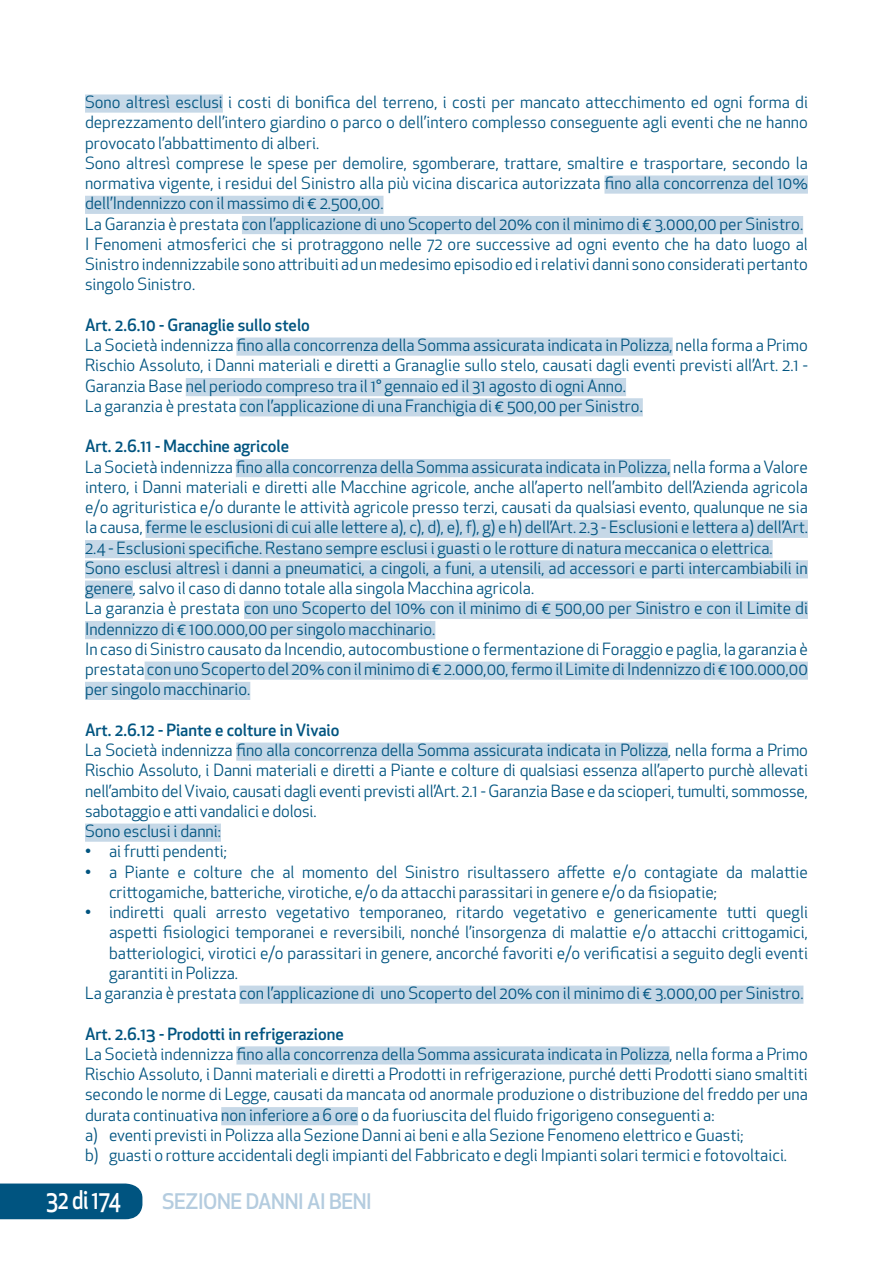
<style>
.page{position:relative;width:893px;height:1263px;background:#fff}
.page>*{position:absolute;margin:0;border:0;box-sizing:border-box;transform-origin:0 0}
.t1{font:500 25.2px "Apex New";letter-spacing:-.02em;color:#fff;scale:.83 1}
.t2{font:500 21px "Apex New";letter-spacing:-.02em;color:#b4ccdf}
.t3{font:16.5px/20.2px "Apex New";color:#005480}
.t4{font:500 16.5px "Apex New";color:#005480}
</style>
<div class="page">
<div style="left:0;top:1183px;width:142px;height:36px;background:#005480"></div>
<div style="left:85px;top:94px;width:138px;height:19px;background:#c6d8e7"></div>
<div style="left:604px;top:175px;width:204px;height:19px;background:#c6d8e7"></div>
<div style="left:85px;top:196px;width:298px;height:18px;background:#c6d8e7"></div>
<div style="left:242px;top:216px;width:561px;height:18px;background:#c6d8e7"></div>
<div style="left:236px;top:337px;width:437px;height:19px;background:#c6d8e7"></div>
<div style="left:186px;top:378px;width:440px;height:18px;background:#c6d8e7"></div>
<div style="left:239px;top:398px;width:404px;height:18px;background:#c6d8e7"></div>
<div style="left:236px;top:459px;width:434px;height:18px;background:#c6d8e7"></div>
<div style="left:146px;top:520px;width:662px;height:18px;background:#c6d8e7"></div>
<div style="left:85px;top:540px;width:688px;height:18px;background:#c6d8e7"></div>
<div style="left:85px;top:560px;width:723px;height:18px;background:#c6d8e7"></div>
<div style="left:85px;top:580px;width:48px;height:19px;background:#c6d8e7"></div>
<div style="left:244px;top:601px;width:564px;height:18px;background:#c6d8e7"></div>
<div style="left:85px;top:621px;width:350px;height:18px;background:#c6d8e7"></div>
<div style="left:145px;top:661px;width:663px;height:19px;background:#c6d8e7"></div>
<div style="left:85px;top:682px;width:165px;height:18px;background:#c6d8e7"></div>
<div style="left:236px;top:742px;width:432px;height:19px;background:#c6d8e7"></div>
<div style="left:85px;top:823px;width:136px;height:19px;background:#c6d8e7"></div>
<div style="left:239px;top:985px;width:564px;height:19px;background:#c6d8e7"></div>
<div style="left:236px;top:1046px;width:434px;height:18px;background:#c6d8e7"></div>
<div style="left:221px;top:1107px;width:137px;height:18px;background:#c6d8e7"></div>
<p class="t3" style="left:85px;top:92px;width:724px">Sono altresì esclusi i costi di bonifica del terreno, i costi per mancato attecchimento ed ogni forma di deprezzamento dell’intero giardino o parco o dell’intero complesso conseguente agli eventi che ne hanno provocato l’abbattimento di alberi.<br>Sono altresì comprese le spese per demolire, sgomberare, trattare, smaltire e trasportare, secondo la normativa vigente, i residui del Sinistro alla più vicina discarica autorizzata fino alla concorrenza del 10% dell’Indennizzo con il massimo di € 2.500,00.<br>La Garanzia è prestata con l’applicazione di uno Scoperto del 20% con il minimo di € 3.000,00 per Sinistro.<br>I Fenomeni atmosferici che si protraggono nelle 72 ore successive ad ogni evento che ha dato luogo al Sinistro indennizzabile sono attribuiti ad un medesimo episodio ed i relativi danni sono considerati pertanto singolo Sinistro.</p>
<p class="t4" style="left:85px;top:314px;width:226px">Art. 2.6.10 - Granaglie sullo stelo</p>
<p class="t3" style="left:85px;top:335px;width:724px">La Società indennizza fino alla concorrenza della Somma assicurata indicata in Polizza, nella forma a Primo Rischio Assoluto, i Danni materiali e diretti a Granaglie sullo stelo, causati dagli eventi previsti all’Art. 2.1 - Garanzia Base nel periodo compreso tra il 1° gennaio ed il 31 agosto di ogni Anno.<br>La garanzia è prestata con l’applicazione di una Franchigia di € 500,00 per Sinistro.</p>
<p class="t4" style="left:85px;top:435px;width:206px">Art. 2.6.11 - Macchine agricole</p>
<p class="t3" style="left:85px;top:456px;width:724px">La Società indennizza fino alla concorrenza della Somma assicurata indicata in Polizza, nella forma a Valore intero, i Danni materiali e diretti alle Macchine agricole, anche all’aperto nell’ambito dell’Azienda agricola e/o agrituristica e/o durante le attività agricole presso terzi, causati da qualsiasi evento, qualunque ne sia la causa, ferme le esclusioni di cui alle lettere a), c), d), e), f), g) e h) dell’Art. 2.3 - Esclusioni e lettera a) dell’Art.<br>2.4 - Esclusioni specifiche. Restano sempre esclusi i guasti o le rotture di natura meccanica o elettrica.<br>Sono esclusi altresì i danni a pneumatici, a cingoli, a funi, a utensili, ad accessori e parti intercambiabili in genere, salvo il caso di danno totale alla singola Macchina agricola.<br>La garanzia è prestata con uno Scoperto del 10% con il minimo di € 500,00 per Sinistro e con il Limite di Indennizzo di € 100.000,00 per singolo macchinario.<br>In caso di Sinistro causato da Incendio, autocombustione o fermentazione di Foraggio e paglia, la garanzia è prestata con uno Scoperto del 20% con il minimo di € 2.000,00, fermo il Limite di Indennizzo di € 100.000,00 per singolo macchinario.</p>
<p class="t4" style="left:85px;top:719px;width:256px">Art. 2.6.12 - Piante e colture in Vivaio</p>
<p class="t3" style="left:85px;top:740px;width:724px">La Società indennizza fino alla concorrenza della Somma assicurata indicata in Polizza, nella forma a Primo Rischio Assoluto, i Danni materiali e diretti a Piante e colture di qualsiasi essenza all’aperto purchè allevati nell’ambito del Vivaio, causati dagli eventi previsti all’Art. 2.1 - Garanzia Base e da scioperi, tumulti, sommosse, sabotaggio e atti vandalici e dolosi.<br>Sono esclusi i danni:</p>
<p class="t3" style="left:85px;top:841px;width:143px">• ai frutti pendenti;</p>
<p class="t3" style="left:109px;top:861px;width:700px;text-indent:-24px">• a Piante e colture che al momento del Sinistro risultassero affette e/o contagiate da malattie crittogamiche, batteriche, virotiche, e/o da attacchi parassitari in genere e/o da fisiopatie;</p>
<p class="t3" style="left:85px;top:902px;width:724px">• indiretti quali arresto vegetativo temporaneo, ritardo vegetativo e genericamente tutti quegli</p>
<p class="t3" style="left:109px;top:922px;width:700px">aspetti fisiologici temporanei e reversibili, nonché l’insorgenza di malattie e/o attacchi crittogamici,</p>
<p class="t3" style="left:109px;top:942px;width:700px">batteriologici, virotici e/o parassitari in genere, ancorché favoriti e/o verificatisi a seguito degli eventi</p>
<p class="t3" style="left:109px;top:963px;width:130px">garantiti in Polizza.</p>
<p class="t3" style="left:85px;top:983px;width:720px">La garanzia è prestata con l’applicazione di uno Scoperto del 20% con il minimo di € 3.000,00 per Sinistro.</p>
<p class="t4" style="left:85px;top:1022px;width:260px">Art. 2.6.13 - Prodotti in refrigerazione</p>
<p class="t3" style="left:85px;top:1044px;width:724px">La Società indennizza fino alla concorrenza della Somma assicurata indicata in Polizza, nella forma a Primo Rischio Assoluto, i Danni materiali e diretti a Prodotti in refrigerazione, purché detti Prodotti siano smaltiti secondo le norme di Legge, causati da mancata od anormale produzione o distribuzione del freddo per una durata continuativa non inferiore a 6 ore o da fuoriuscita del fluido frigorigeno conseguenti a:<br>a) eventi previsti in Polizza alla Sezione Danni ai beni e alla Sezione Fenomeno elettrico e Guasti;<br>b) guasti o rotture accidentali degli impianti del Fabbricato e degli Impianti solari termici e fotovoltaici.</p>
<p class="t2" style="left:162px;top:1187px;width:211px">SEZIONE DANNI AI BENI</p>
<h1 class="t1" style="left:46px;top:1183px;width:92px">32 di 174</h1>
</div>
